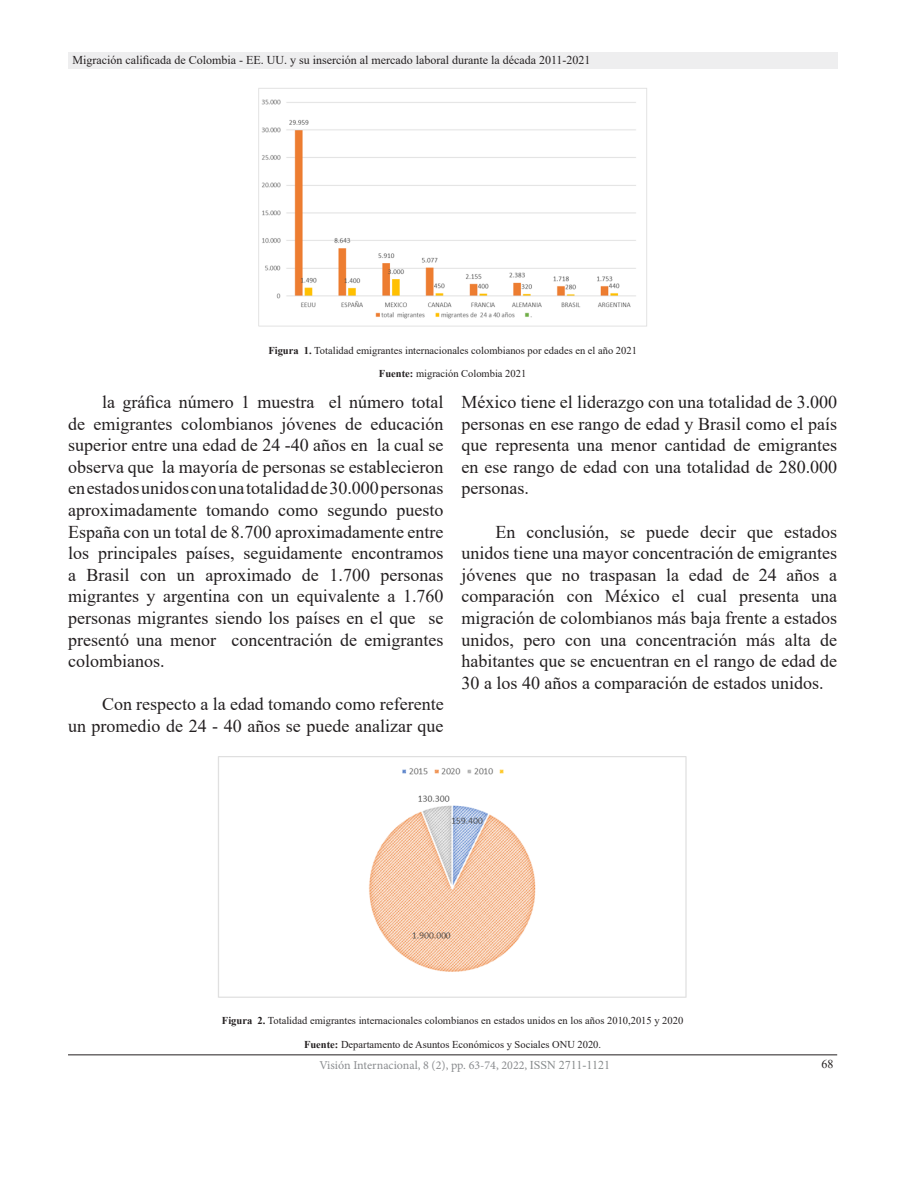
<style>
.page{position:relative;width:918px;height:1188px;background:#fff}
.page>*{position:absolute;margin:0;border:0;box-sizing:border-box;transform-origin:0 0}
.Cuerpo_de_texto{font:18px/21.6px "Times New Roman";color:#231f20;text-align:justify}
.t1{font:12px "Times New Roman";color:#231f20}
.t2{font:12px "Minion Pro";color:#8a8c8f}
.t3{font:10.5px "Times New Roman";color:#231f20}
.s1{font-weight:700}
.s2{font-family:"Times New Roman";color:#868a8b}
</style>
<div class="page">
<div style="left:68px;top:52px;width:769px;height:17px;background:#eeeeef"></div>
<hr style="left:68px;top:1054px;width:769px;height:1px;background:#231f20">
<img style="left:258px;top:88px;width:389px;height:239px">
<img style="left:218px;top:756px;width:469px;height:242px">
<p class="t1" style="left:73px;top:51px;width:520px">Migración calificada de Colombia - EE. UU. y su inserción al mercado laboral durante la década 2011-2021</p>
<p class="t3" style="left:268px;top:343px;width:370px"><span class="s1">Figura 1.</span> Totalidad emigrantes internacionales colombianos por edades en el año 2021</p>
<p class="t3" style="left:379px;top:366px;width:149px"><span class="s1">Fuente:</span> migración Colombia 2021</p>
<p class="Cuerpo_de_texto" style="left:68px;top:391px;width:377px;text-indent:34px">la gráfica número 1 muestra el número total de emigrantes colombianos jóvenes de educación superior entre una edad de 24 -40 años en la cual se observa que la mayoría de personas se establecieron en estados unidos con una totalidad de 30.000 personas aproximadamente tomando como segundo puesto España con un total de 8.700 aproximadamente entre los principales países, seguidamente encontramos a Brasil con un aproximado de 1.700 personas migrantes y argentina con un equivalente a 1.760 personas migrantes siendo los países en el que se presentó una menor concentración de emigrantes colombianos.</p>
<p class="Cuerpo_de_texto" style="left:68px;top:693px;width:377px;text-align:right">Con respecto a la edad tomando como referente<br>un promedio de 24 - 40 años se puede analizar que</p>
<p class="Cuerpo_de_texto" style="left:462px;top:391px;width:377px">México tiene el liderazgo con una totalidad de 3.000 personas en ese rango de edad y Brasil como el país que representa una menor cantidad de emigrantes en ese rango de edad con una totalidad de 280.000 personas.</p>
<p class="Cuerpo_de_texto" style="left:462px;top:520px;width:377px;text-indent:34px">En conclusión, se puede decir que estados unidos tiene una mayor concentración de emigrantes jóvenes que no traspasan la edad de 24 años a comparación con México el cual presenta una migración de colombianos más baja frente a estados unidos, pero con una concentración más alta de habitantes que se encuentran en el rango de edad de 30 a los 40 años a comparación de estados unidos.</p>
<p class="t3" style="left:222px;top:1013px;width:463px"><span class="s1">Figura 2.</span> Totalidad emigrantes internacionales colombianos en estados unidos en los años 2010,2015 y 2020</p>
<p class="t3" style="left:304px;top:1037px;width:299px"><span class="s1">Fuente:</span> Departamento de Asuntos Económicos y Sociales ONU 2020.</p>
<p class="t2" style="left:319px;top:1057px;width:292px">Visión Internacional, 8 (2), pp. 63-74, 2022, <span class="s2">ISSN 2711-1121</span></p>
<p class="t1" style="left:821px;top:1056px;width:13px">68</p>
</div>
